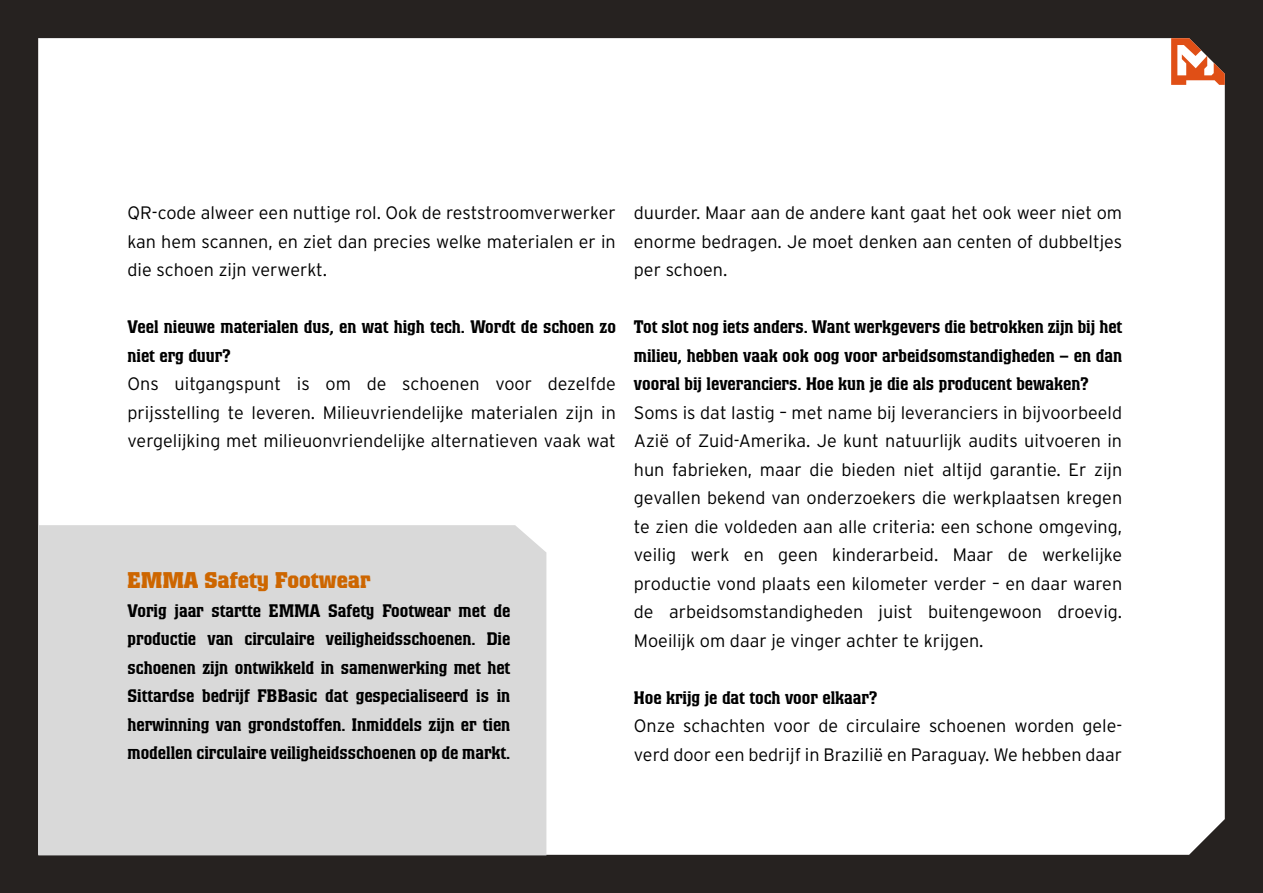
<style>
.page{position:relative;width:1263px;height:893px;background:#fff}
.page>*{position:absolute;margin:0;border:0;box-sizing:border-box;transform-origin:0 0}
.t1{font:700 22.5px "Colossalis";color:#cd6600}
.t2{font:300 18px/28.5px "Interstate";color:#000;text-align:justify}
.t3{font:500 18px/28.5px "Colossalis";color:#000;text-align:justify}
</style>
<div class="page">
<div style="left:0;top:0;width:1262px;height:892px;background:#262220"></div>
<div style="left:38px;top:38px;width:1187px;height:817px;background:#fff"></div>
<svg style="left:1171px;top:38px;width:54px;height:47px"></svg>
<div style="left:38px;top:525px;width:508px;height:330px;background:#d9d9d9"></div>
<p class="t2" style="left:128px;top:199px;width:490px">QR-code alweer een nuttige rol. Ook de reststroomverwerker kan hem scannen, en ziet dan precies welke materialen er in die schoen zijn verwerkt.</p>
<p class="t3" style="left:128px;top:313px;width:490px">Veel nieuwe materialen dus, en wat high tech. Wordt de schoen zo niet erg duur?</p>
<p class="t2" style="left:128px;top:370px;width:490px">Ons uitgangspunt is om de schoenen voor dezelfde prijsstelling te leveren. Milieuvriendelijke materialen zijn in vergelijking met milieuonvriendelijke alternatieven vaak wat</p>
<p class="t1" style="left:128px;top:567px;width:244px">EMMA Safety Footwear</p>
<p class="t3" style="left:128px;top:596px;width:384px">Vorig jaar startte EMMA Safety Footwear met de productie van circulaire veiligheidsschoenen. Die schoenen zijn ontwikkeld in samenwerking met het Sittardse bedrijf FBBasic dat gespecialiseerd is in herwinning van grondstoffen. Inmiddels zijn er tien modellen circulaire veiligheidsschoenen op de markt.</p>
<p class="t2" style="left:634px;top:199px;width:490px">duurder. Maar aan de andere kant gaat het ook weer niet om enorme bedragen. Je moet denken aan centen of dubbeltjes per schoen.</p>
<p class="t3" style="left:634px;top:313px;width:490px">Tot slot nog iets anders. Want werkgevers die betrokken zijn bij het milieu, hebben vaak ook oog voor arbeidsomstandigheden – en dan vooral bij leveranciers. Hoe kun je die als producent bewaken?</p>
<p class="t2" style="left:634px;top:398px;width:490px">Soms is dat lastig – met name bij leveranciers in bijvoorbeeld Azië of Zuid-Amerika. Je kunt natuurlijk audits uitvoeren in hun fabrieken, maar die bieden niet altijd garantie. Er zijn gevallen bekend van onderzoekers die werkplaatsen kregen te zien die voldeden aan alle criteria: een schone omgeving, veilig werk en geen kinderarbeid. Maar de werkelijke productie vond plaats een kilometer verder – en daar waren de arbeidsomstandigheden juist buitengewoon droevig.<br>Moeilijk om daar je vinger achter te krijgen.</p>
<p class="t3" style="left:634px;top:683px;width:245px">Hoe krijg je dat toch voor elkaar?</p>
<p class="t2" style="left:634px;top:711px;width:490px">Onze schachten voor de circulaire schoenen worden gele&shy;verd door een bedrijf in Brazilië en Paraguay. We hebben daar</p>
</div>
